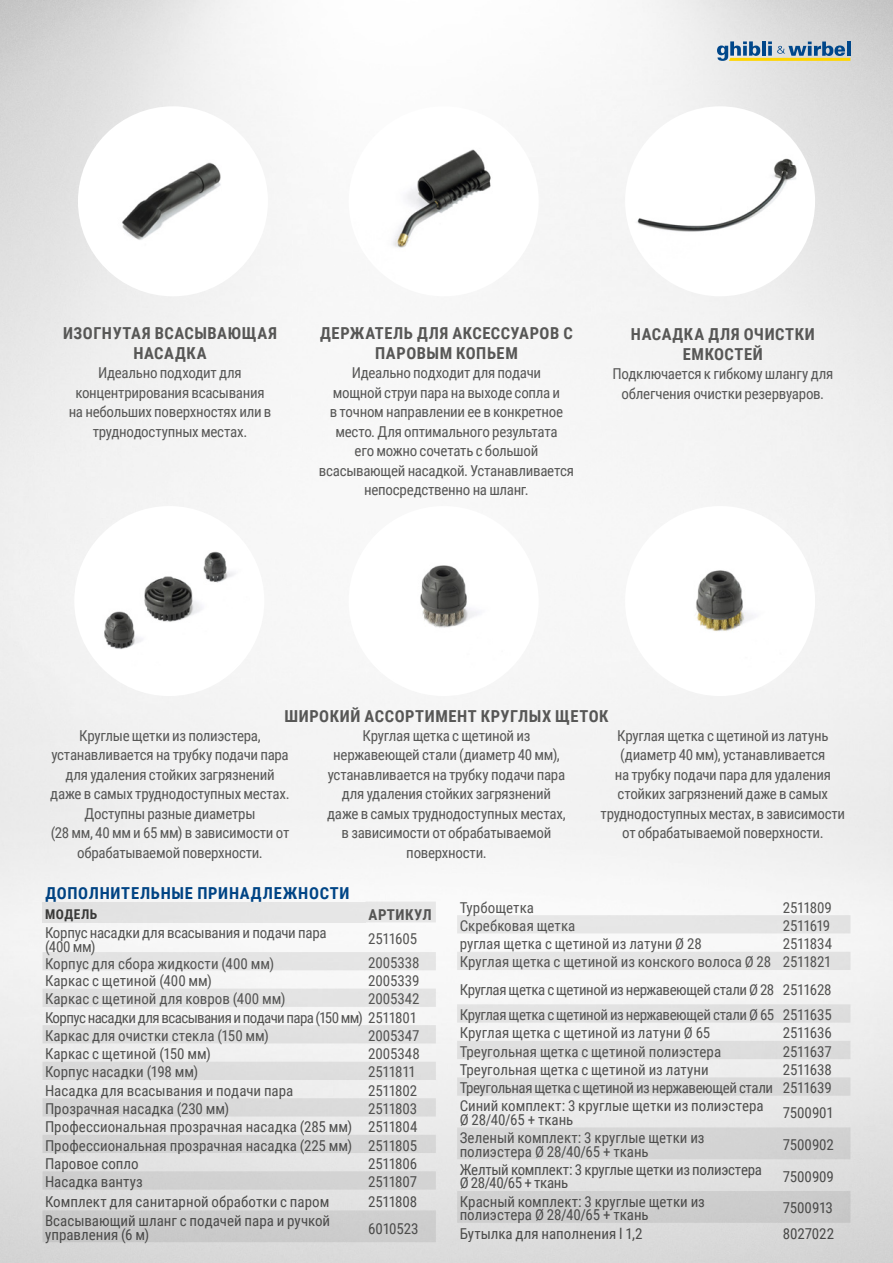
<style>
.page{position:relative;width:893px;height:1263px;background:#fff}
.page>*{position:absolute;margin:0;border:0;box-sizing:border-box;transform-origin:0 0}
.t1{font:700 16.5px/19.5px "Roboto Condensed";letter-spacing:.035em;color:#575756;text-align:center}
.t2{font:700 16.5px "Roboto Condensed";letter-spacing:.045em;color:#00478a}
.t3{font:15px/19.5px "Roboto Condensed";letter-spacing:-.015em;color:#575756;text-align:center}
.t4{font:15px/18.3px "Roboto Condensed";letter-spacing:-.035em;color:#575756}
.t5{font:15px "Roboto Condensed";letter-spacing:.005em;color:#575756}
.t6{font:700 15px "Roboto Condensed";letter-spacing:.03em;color:#575756}
.t7{font:15px "Roboto Condensed";letter-spacing:-.04em;color:#575756}
.t8{font:15px "Roboto Condensed";letter-spacing:-.06em;color:#575756}
.t9{font:700 13.5px "Roboto Condensed";letter-spacing:.035em;color:#3c3c3b}
</style>
<div class="page">
<img style="left:0;top:0;width:893px;height:1263px">
<svg style="left:717px;top:41px;width:133px;height:20px;background:#97a9a3"></svg>
<img style="left:79px;top:108px;width:188px;height:187px;border-radius:94px">
<img style="left:350px;top:108px;width:187px;height:187px;border-radius:94px">
<img style="left:350px;top:507px;width:187px;height:188px;border-radius:94px">
<div style="left:626px;top:108px;width:188px;height:187px;background:#fff;border-radius:50%"></div>
<img style="left:626px;top:131px;width:188px;height:140px">
<img style="left:626px;top:507px;width:188px;height:188px;border-radius:94px">
<img style="left:71px;top:526px;width:195px;height:146px">
<img style="left:22px;top:557px;width:196px;height:146px">
<img style="left:117px;top:493px;width:195px;height:146px">
<div style="left:43px;top:879px;width:323px;height:22px;background:#f6f6f6"></div>
<svg style="left:43px;top:901px;width:393px;height:341px;fill:#e3e3e3"></svg>
<svg style="left:457px;top:915px;width:393px;height:308px;fill:#e4e4e4"></svg>
<p class="t1" style="left:63px;top:323px;width:216px">ИЗОГНУТАЯ ВСАСЫВАЮЩАЯ<br>НАСАДКА</p>
<p class="t3" style="left:69px;top:363px;width:204px">Идеально подходит для концентрирования всасывания на небольших поверхностях или в труднодоступных местах.</p>
<p class="t1" style="left:320px;top:323px;width:254px">ДЕРЖАТЕЛЬ ДЛЯ АКСЕССУАРОВ С<br>ПАРОВЫМ КОПЬЕМ</p>
<p class="t3" style="left:319px;top:363px;width:257px">Идеально подходит для подачи<br>мощной струи пара на выходе сопла и<br>в точном направлении ее в конкретное место. Для оптимального результата<br>его можно сочетать с большой всасывающей насадкой. Устанавливается непосредственно на шланг.</p>
<p class="t1" style="left:631px;top:324px;width:185px">НАСАДКА ДЛЯ ОЧИСТКИ<br>ЕМКОСТЕЙ</p>
<p class="t3" style="left:612px;top:364px;width:222px">Подключается к гибкому шлангу для облегчения очистки резервуаров.</p>
<p class="t1" style="left:284px;top:706px;width:326px">ШИРОКИЙ АССОРТИМЕНТ КРУГЛЫХ ЩЕТОК</p>
<p class="t3" style="left:50px;top:725px;width:241px">Круглые щетки из полиэстера, устанавливается на трубку подачи пара для удаления стойких загрязнений даже в самых труднодоступных местах.<br>Доступны разные диаметры</p>
<p class="t3" style="left:51px;top:823px;width:240px">(28 мм, 40 мм и 65 мм) в зависимости от обрабатываемой поверхности.</p>
<p class="t3" style="left:327px;top:725px;width:240px">Круглая щетка с щетиной из нержавеющей стали (диаметр 40 мм), устанавливается на трубку подачи пара для удаления стойких загрязнений даже в самых труднодоступных местах, в зависимости от обрабатываемой поверхности.</p>
<p class="t3" style="left:600px;top:725px;width:246px">Круглая щетка с щетиной из латунь (диаметр 40 мм), устанавливается<br>на трубку подачи пара для удаления стойких загрязнений даже в самых труднодоступных местах, в зависимости от обрабатываемой поверхности.</p>
<p class="t2" style="left:45px;top:882px;width:306px">ДОПОЛНИТЕЛЬНЫЕ ПРИНАДЛЕЖНОСТИ</p>
<p class="t9" style="left:45px;top:905px;width:53px">МОДЕЛЬ</p>
<p class="t6" style="left:368px;top:904px;width:65px">АРТИКУЛ</p>
<p class="t3" style="left:45px;top:925px;width:283px;line-height:13.5px;text-align:left">Корпус насадки для всасывания и подачи пара (400 мм)</p>
<p class="t3" style="left:368px;top:928px;width:50px">2511605</p>
<p class="t5" style="left:45px;top:953px;width:231px">Корпус для сбора жидкости (400 мм)</p>
<p class="t3" style="left:368px;top:952px;width:53px">2005338</p>
<p class="t3" style="left:45px;top:970px;width:169px">Каркас с щетиной (400 мм)</p>
<p class="t3" style="left:368px;top:970px;width:53px">2005339</p>
<p class="t3" style="left:45px;top:989px;width:242px">Каркас с щетиной для ковров (400 мм)</p>
<p class="t4" style="left:45px;top:989px;width:376px;text-indent:323px">2005342<br>Корпус насадки для всасывания и подачи пара (150 мм) 2511801<br>Каркас для очистки стекла (150 мм)</p>
<p class="t3" style="left:368px;top:1025px;width:53px">2005347</p>
<p class="t3" style="left:45px;top:1043px;width:167px">Каркас с щетиной (150 мм)</p>
<p class="t3" style="left:368px;top:1043px;width:53px">2005348</p>
<p class="t3" style="left:45px;top:1062px;width:155px">Корпус насадки (198 мм)</p>
<p class="t7" style="left:368px;top:1061px;width:49px">2511811</p>
<p class="t3" style="left:45px;top:1080px;width:250px">Насадка для всасывания и подачи пара</p>
<p class="t3" style="left:368px;top:1080px;width:51px">2511802</p>
<p class="t3" style="left:45px;top:1098px;width:186px">Прозрачная насадка (230 мм)</p>
<p class="t3" style="left:45px;top:1099px;width:374px;line-height:18.3px;text-align:justify;text-indent:323px">2511803<br>Профессиональная прозрачная насадка (285 мм) 2511804<br>Профессиональная прозрачная насадка (225 мм) 2511805<br>Паровое сопло</p>
<p class="t3" style="left:368px;top:1153px;width:51px">2511806</p>
<p class="t3" style="left:45px;top:1171px;width:99px">Насадка вантуз</p>
<p class="t3" style="left:368px;top:1171px;width:50px">2511807</p>
<p class="t3" style="left:45px;top:1191px;width:286px">Комплект для санитарной обработки с паром</p>
<p class="t3" style="left:368px;top:1191px;width:51px">2511808</p>
<p class="t3" style="left:45px;top:1213px;width:287px;line-height:13.5px;text-align:left">Всасывающий шланг с подачей пара и ручкой управления (6 м)</p>
<p class="t3" style="left:368px;top:1218px;width:52px">6010523</p>
<p class="t3" style="left:460px;top:897px;width:76px">Турбощетка</p>
<p class="t3" style="left:783px;top:897px;width:51px">2511809</p>
<p class="t3" style="left:460px;top:915px;width:117px">Скребковая щетка</p>
<p class="t8" style="left:783px;top:915px;width:49px">2511619</p>
<p class="t3" style="left:460px;top:933px;width:244px">руглая щетка с щетиной из латуни Ø 28</p>
<p class="t3" style="left:460px;top:934px;width:374px;line-height:18.3px;text-align:right">2511834<br>Круглая щетка с щетиной из конского волоса Ø 28 2511821</p>
<p class="t3" style="left:460px;top:976px;width:374px;line-height:25px;text-align:left">Круглая щетка с щетиной из нержавеющей стали Ø 28 2511628<br>Круглая щетка с щетиной из нержавеющей стали Ø 65 2511635</p>
<p class="t3" style="left:460px;top:1023px;width:252px">Круглая щетка с щетиной из латуни Ø 65</p>
<p class="t3" style="left:783px;top:1023px;width:51px">2511636</p>
<p class="t3" style="left:460px;top:1041px;width:263px">Треугольная щетка с щетиной полиэстера</p>
<p class="t3" style="left:783px;top:1041px;width:51px">2511637</p>
<p class="t3" style="left:460px;top:1059px;width:251px">Треугольная щетка с щетиной из латуни</p>
<p class="t3" style="left:460px;top:1060px;width:374px;line-height:18.3px;text-align:justify;text-indent:323px">2511638<br>Треугольная щетка с щетиной из нержавеющей стали 2511639<br>Синий комплект: 3 круглые щетки из полиэстера</p>
<p class="t3" style="left:460px;top:1109px;width:115px">Ø 28/40/65 + ткань</p>
<p class="t3" style="left:783px;top:1102px;width:52px">7500901</p>
<p class="t3" style="left:460px;top:1130px;width:246px;line-height:13.5px;text-align:left">Зеленый комплект: 3 круглые щетки из полиэстера Ø 28/40/65 + ткань</p>
<p class="t3" style="left:783px;top:1134px;width:53px">7500902</p>
<p class="t3" style="left:460px;top:1162px;width:304px;line-height:13.5px;text-align:left">Желтый комплект: 3 круглые щетки из полиэстера<br>Ø 28/40/65 + ткань</p>
<p class="t3" style="left:783px;top:1166px;width:53px">7500909</p>
<p class="t3" style="left:460px;top:1194px;width:247px;line-height:13.5px;text-align:left">Красный комплект: 3 круглые щетки из полиэстера Ø 28/40/65 + ткань</p>
<p class="t3" style="left:783px;top:1198px;width:52px">7500913</p>
<p class="t3" style="left:460px;top:1223px;width:184px">Бутылка для наполнения l 1,2</p>
<p class="t3" style="left:783px;top:1223px;width:53px">8027022</p>
</div>
